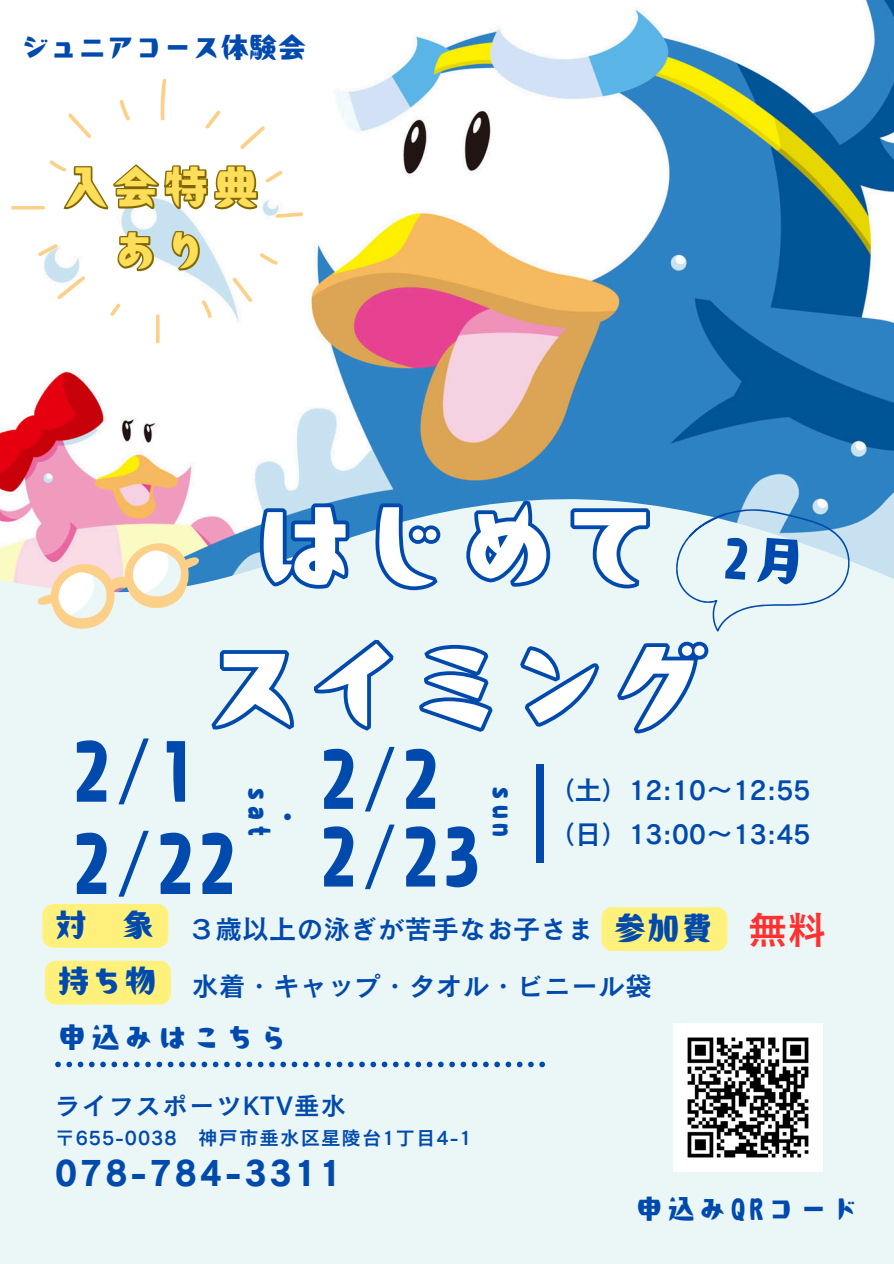
<style>
.page{position:relative;width:894px;height:1264px;background:#fff}
.page>*{position:absolute;margin:0;border:0;box-sizing:border-box;transform-origin:0 0}
.t1{font:101.7px/141.8px "TT Akakane EB";color:#fff;text-align:center}
.t2{font:76.05px/92.2px "TT Akakane EB";color:#004aad}
.t3{font:74.55px/77.7px "TT Akakane EB";color:#004aad}
.t4{font:45px/63px "TT Akakane EB";color:#ffde59;text-align:center}
.t5{font:39px "Canva Cezanne Pro N DB";color:#ff3131}
.t6{font:35.1px "Canva Cezanne Pro N B";letter-spacing:.085em;color:#004aad}
.t7{font:33px "TT Akakane EB";color:#004aad}
.t8{font:31.8px "TT Akakane EB";letter-spacing:.05em;color:#004aad}
.t9{font:28.5px "TT Akakane EB";color:#004aad}
.t10{font:28.5px "TT Akakane EB";letter-spacing:.18em;color:#004aad}
.t11{font:27.6px "TT Akakane EB";letter-spacing:.18em;color:#004aad}
.t12{font:27px "Canva Cezanne Pro N DB";color:#004aad}
.t13{font:27px "TT Akakane EB";letter-spacing:.18em;color:#004aad}
.t14{font:25.5px "Canva Cezanne Pro N DB";letter-spacing:.05em;color:#004aad}
.t15{font:19.5px "Canva Cezanne Pro N DB";letter-spacing:.05em;color:#004aad}
</style>
<div class="page">
<div style="left:0;top:0;width:893px;height:1263px;background:#ebf6f6"></div>
<svg style="left:55px;top:1061px;width:490px;height:6px"></svg>
<img style="left:0;top:0;width:893px;height:495px">
<svg style="left:0;top:495px;width:893px;height:368px"></svg>
<div style="left:536px;top:764px;width:8px;height:98px;background:#004aad"></div>
<svg style="left:10px;top:78px;width:293px;height:266px;background:#fcfcfb"></svg>
<svg style="left:37px;top:538px;width:162px;height:97px"></svg>
<svg style="left:256px;top:497px;width:397px;height:98px"></svg>
<svg style="left:208px;top:635px;width:506px;height:103px"></svg>
<img style="left:673px;top:1023px;width:149px;height:148px">
<div style="left:42px;top:903px;width:126px;height:44px;background:#fff17b;border-radius:11px"></div>
<div style="left:601px;top:907px;width:126px;height:44px;background:#fff17b;border-radius:11px"></div>
<svg style="left:62px;top:164px;width:197px;height:48px;background:#cac199"></svg>
<svg style="left:115px;top:229px;width:87px;height:92px;background:#e0e1d5"></svg>
<div style="left:45px;top:960px;width:126px;height:44px;background:#fff17b;border-radius:11px"></div>
<svg style="left:674px;top:509px;width:176px;height:122px"></svg>
<h5 class="t9" style="left:21px;top:33px;width:286px">ジュニアコース体験会</h5>
<h2 class="t4" style="left:64px;top:156px;width:196px">入会特典あり</h2>
<p class="t1" style="left:203px;top:473px;width:510px">はじめてスイミング</p>
<p class="t2" style="left:73px;top:724px;width:165px">2/1<br>2/22</p>
<h3 class="t11" style="left:274px;top:787px;width:53px;rotate:90deg">sat</h3>
<p class="t7" style="left:271px;top:800px;width:34px">・</p>
<p class="t3" style="left:320px;top:739px;width:162px">2/2<br>2/23</p>
<p class="t11" style="left:518px;top:786px;width:53px;rotate:90deg">sun</p>
<p class="t12" style="left:547px;top:776px;width:264px">（土）12:10～ 12:55</p>
<p class="t12" style="left:547px;top:820px;width:264px">（日）13:00～ 13:45</p>
<p class="t8" style="left:55px;top:908px;width:100px">対 象</p>
<p class="t12" style="left:188px;top:915px;width:408px">３歳以上の泳ぎが苦手なお子さま</p>
<p class="t8" style="left:614px;top:911px;width:100px">参加費</p>
<h2 class="t5" style="left:748px;top:909px;width:80px">無料</h2>
<h6 class="t8" style="left:58px;top:965px;width:100px">持ち物</h6>
<p class="t12" style="left:192px;top:972px;width:462px">水着・キャップ・タオル・ビニール袋</p>
<p class="t10" style="left:58px;top:1022px;width:232px">申込みはこちら</p>
<p class="t14" style="left:55px;top:1092px;width:290px">ライフスポーツKTV垂水</p>
<h1 class="t15" style="left:55px;top:1127px;width:418px">〒655-0038 神戸市垂水区星陵台1丁目 4-1</h1>
<h4 class="t6" style="left:55px;top:1154px;width:288px">078-784-3311</h4>
<h6 class="t13" style="left:635px;top:1194px;width:225px">申込みQRコード</h6>
</div>
